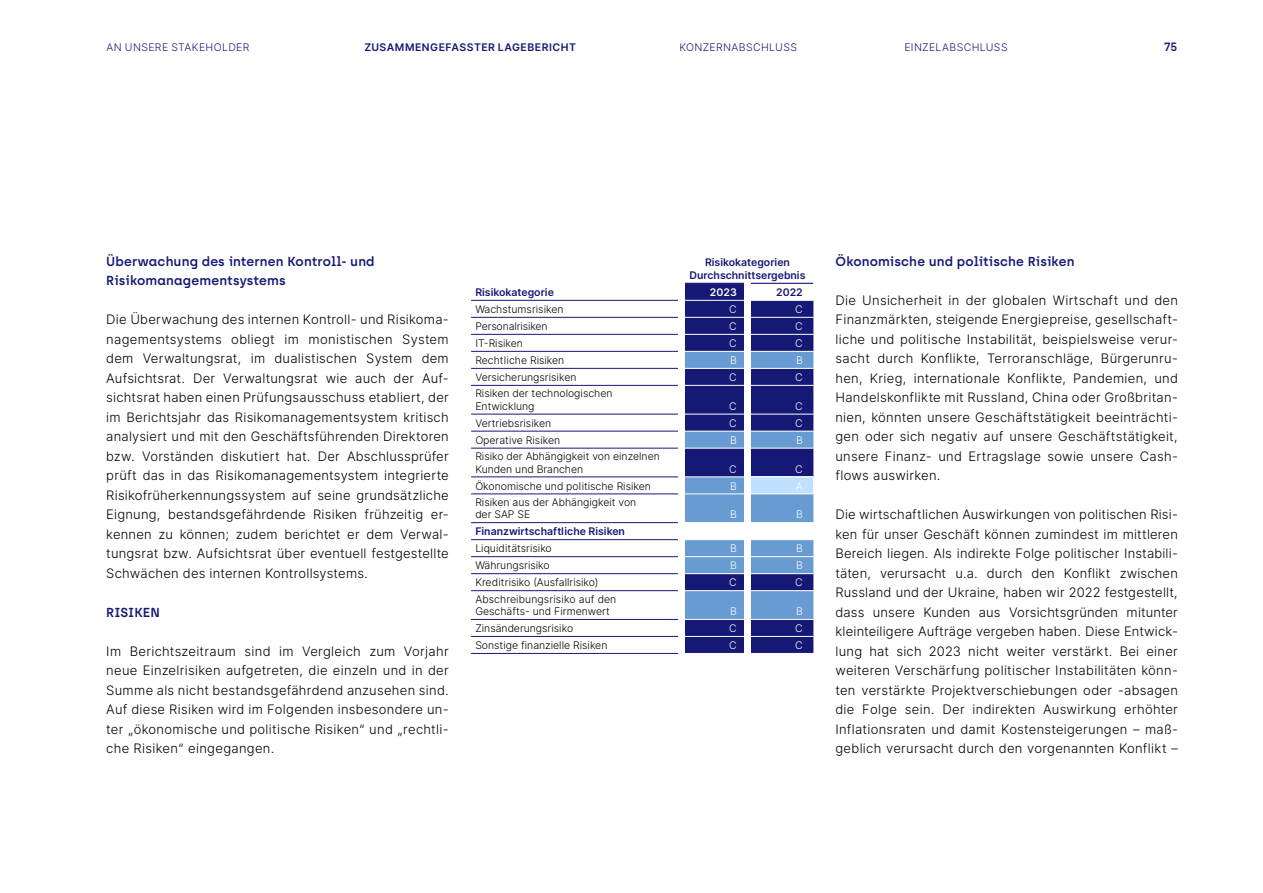
<style>
.page{position:relative;width:1263px;height:893px;background:#fff}
.page>*{position:absolute;margin:0;border:0;box-sizing:border-box;transform-origin:0 0}
.t1{font:300 13.05px/19.5px "Inter";letter-spacing:.02em;color:#000;text-align:justify}
.t2{font:600 13.05px/19.5px "Archia";letter-spacing:.01em;color:#151975}
.t3{font:600 12px "Archia";color:#151975}
.t4{font:300 10.5px/12.6px "Inter";color:#000}
.t5{font:600 10.5px/13.5px "Inter";color:#151975;text-align:center}
.t6{font:300 10.5px "Inter";letter-spacing:.04em;color:#151975}
.t7{font:300 10.5px "Inter";color:#fff}
.t8{font:600 10.5px "Inter";letter-spacing:.045em;color:#151975}
.t9{font:600 10.5px "Inter";color:#fff}
</style>
<div class="page">
<hr style="left:471px;top:385px;width:210px;height:1px;background:#151975">
<hr style="left:471px;top:431px;width:210px;height:1px;background:#151975">
<hr style="left:471px;top:300px;width:210px;height:1px;background:#151975">
<hr style="left:471px;top:317px;width:210px;height:1px;background:#151975">
<hr style="left:471px;top:334px;width:210px;height:1px;background:#151975">
<hr style="left:471px;top:351px;width:210px;height:1px;background:#151975">
<hr style="left:471px;top:368px;width:210px;height:1px;background:#151975">
<hr style="left:471px;top:414px;width:210px;height:1px;background:#151975">
<hr style="left:471px;top:448px;width:210px;height:1px;background:#151975">
<hr style="left:471px;top:476px;width:210px;height:1px;background:#151975">
<hr style="left:471px;top:493px;width:210px;height:1px;background:#151975">
<hr style="left:471px;top:522px;width:210px;height:1px;background:#151975">
<hr style="left:471px;top:539px;width:210px;height:1px;background:#151975">
<hr style="left:471px;top:556px;width:210px;height:1px;background:#151975">
<hr style="left:471px;top:573px;width:210px;height:1px;background:#151975">
<hr style="left:471px;top:590px;width:210px;height:1px;background:#151975">
<hr style="left:471px;top:619px;width:210px;height:1px;background:#151975">
<hr style="left:471px;top:636px;width:210px;height:1px;background:#151975">
<hr style="left:471px;top:653px;width:210px;height:1px;background:#151975">
<svg style="left:685px;top:283px;width:128px;height:371px;background:#5266a8"></svg>
<div style="left:745px;top:281px;width:6px;height:372px;background:#fff"></div>
<div style="left:678px;top:282px;width:6px;height:373px;background:#fff"></div>
<p class="t6" style="left:106px;top:40px;width:145px">AN UNSERE STAKEHOLDER</p>
<p class="t8" style="left:364px;top:39px;width:213px">ZUSAMMENGEFASSTER LAGEBERICHT</p>
<p class="t6" style="left:679px;top:40px;width:119px">KONZERNABSCHLUSS</p>
<p class="t6" style="left:904px;top:40px;width:105px">EINZELABSCHLUSS</p>
<p class="t3" style="left:1164px;top:40px;width:15px">75</p>
<p class="t2" style="left:106px;top:251px;width:270px">Überwachung des internen Kontroll- und<br>Risikomanagementsystems</p>
<p class="t1" style="left:106px;top:309px;width:344px">Die Überwachung des internen Kontroll- und Risikoma&shy;nagementsystems obliegt im monistischen System dem Verwaltungsrat, im dualistischen System dem Aufsichtsrat. Der Verwaltungsrat wie auch der Auf&shy;sichtsrat haben einen Prüfungsausschuss etabliert, der im Berichtsjahr das Risikomanagementsystem kritisch analysiert und mit den Geschäftsführenden Direktoren bzw. Vorständen diskutiert hat. Der Abschlussprüfer prüft das in das Risikomanagementsystem integrierte Risikofrüherkennungssystem auf seine grundsätzliche Eignung, bestandsgefährdende Risiken frühzeitig er&shy;kennen zu können; zudem berichtet er dem Verwal&shy;tungsrat bzw. Aufsichtsrat über eventuell festgestellte Schwächen des internen Kontrollsystems.</p>
<p class="t2" style="left:106px;top:602px;width:55px">RISIKEN</p>
<p class="t1" style="left:106px;top:641px;width:344px">Im Berichtszeitraum sind im Vergleich zum Vorjahr neue Einzelrisiken aufgetreten, die einzeln und in der Summe als nicht bestandsgefährdend anzusehen sind.<br>Auf diese Risiken wird im Folgenden insbesondere un&shy;ter „ökonomische und politische Risiken“ und „rechtli&shy;che Risiken“ eingegangen.</p>
<p class="t5" style="left:475px;top:285px;width:80px">Risikokategorie</p>
<p class="t5" style="left:689px;top:255px;width:117px">Risikokategorien<br>Durchschnittsergebnis</p>
<p class="t9" style="left:710px;top:284px;width:28px">2023</p>
<p class="t5" style="left:776px;top:285px;width:28px">2022</p>
<p class="t4" style="left:475px;top:303px;width:90px">Wachstumsrisiken</p>
<p class="t7" style="left:729px;top:302px;width:9px">C</p>
<p class="t7" style="left:795px;top:302px;width:9px">C</p>
<p class="t4" style="left:475px;top:320px;width:74px">Personalrisiken</p>
<p class="t7" style="left:729px;top:319px;width:9px">C</p>
<p class="t7" style="left:795px;top:319px;width:9px">C</p>
<p class="t4" style="left:475px;top:337px;width:49px">IT-Risiken</p>
<p class="t7" style="left:729px;top:336px;width:9px">C</p>
<p class="t7" style="left:795px;top:336px;width:9px">C</p>
<p class="t4" style="left:475px;top:354px;width:90px">Rechtliche Risiken</p>
<p class="t7" style="left:730px;top:353px;width:8px">B</p>
<p class="t7" style="left:796px;top:353px;width:8px">B</p>
<p class="t4" style="left:475px;top:371px;width:103px">Versicherungsrisiken</p>
<p class="t7" style="left:729px;top:370px;width:9px">C</p>
<p class="t7" style="left:795px;top:370px;width:9px">C</p>
<p class="t4" style="left:475px;top:387px;width:139px">Risiken der technologischen<br>Entwicklung</p>
<p class="t7" style="left:729px;top:399px;width:9px">C</p>
<p class="t7" style="left:795px;top:399px;width:9px">C</p>
<p class="t4" style="left:475px;top:417px;width:77px">Vertriebsrisiken</p>
<p class="t7" style="left:729px;top:416px;width:9px">C</p>
<p class="t7" style="left:795px;top:416px;width:9px">C</p>
<p class="t4" style="left:475px;top:434px;width:86px">Operative Risiken</p>
<p class="t7" style="left:730px;top:433px;width:8px">B</p>
<p class="t7" style="left:796px;top:433px;width:8px">B</p>
<p class="t4" style="left:475px;top:450px;width:186px">Risiko der Abhängigkeit von einzelnen<br>Kunden und Branchen</p>
<p class="t7" style="left:729px;top:461px;width:9px">C</p>
<p class="t7" style="left:795px;top:461px;width:9px">C</p>
<p class="t4" style="left:475px;top:479px;width:177px">Ökonomische und politische Risiken</p>
<p class="t7" style="left:730px;top:478px;width:8px">B</p>
<p class="t7" style="left:796px;top:478px;width:8px">A</p>
<p class="t4" style="left:475px;top:495px;width:163px">Risiken aus der Abhängigkeit von der SAP SE</p>
<p class="t7" style="left:730px;top:507px;width:8px">B</p>
<p class="t7" style="left:796px;top:507px;width:8px">B</p>
<p class="t5" style="left:475px;top:524px;width:151px">Finanzwirtschaftliche Risiken</p>
<p class="t4" style="left:475px;top:542px;width:78px">Liquiditätsrisiko</p>
<p class="t7" style="left:730px;top:541px;width:8px">B</p>
<p class="t7" style="left:796px;top:541px;width:8px">B</p>
<p class="t4" style="left:475px;top:559px;width:76px">Währungsrisiko</p>
<p class="t7" style="left:730px;top:558px;width:8px">B</p>
<p class="t7" style="left:796px;top:558px;width:8px">B</p>
<p class="t4" style="left:475px;top:576px;width:125px">Kreditrisiko (Ausfallrisiko)</p>
<p class="t7" style="left:729px;top:575px;width:9px">C</p>
<p class="t7" style="left:795px;top:575px;width:9px">C</p>
<p class="t4" style="left:475px;top:592px;width:142px">Abschreibungsrisiko auf den<br>Geschäfts- und Firmenwert</p>
<p class="t7" style="left:730px;top:604px;width:8px">B</p>
<p class="t7" style="left:796px;top:604px;width:8px">B</p>
<p class="t4" style="left:475px;top:622px;width:99px">Zinsänderungsrisiko</p>
<p class="t7" style="left:729px;top:621px;width:9px">C</p>
<p class="t7" style="left:795px;top:621px;width:9px">C</p>
<p class="t4" style="left:475px;top:639px;width:134px">Sonstige finanzielle Risiken</p>
<p class="t7" style="left:729px;top:638px;width:9px">C</p>
<p class="t7" style="left:795px;top:638px;width:9px">C</p>
<p class="t2" style="left:835px;top:251px;width:240px">Ökonomische und politische Risiken</p>
<p class="t1" style="left:835px;top:290px;width:344px">Die Unsicherheit in der globalen Wirtschaft und den Finanzmärkten, steigende Energiepreise, gesellschaft&shy;liche und politische Instabilität, beispielsweise verur&shy;sacht durch Konflikte, Terroranschläge, Bürgerunru&shy;hen, Krieg, internationale Konflikte, Pandemien, und Handelskonflikte mit Russland, China oder Großbritan&shy;nien, könnten unsere Geschäftstätigkeit beeinträchti&shy;gen oder sich negativ auf unsere Geschäftstätigkeit, unsere Finanz- und Ertragslage sowie unsere Cash&shy;flows auswirken.</p>
<p class="t1" style="left:835px;top:504px;width:344px">Die wirtschaftlichen Auswirkungen von politischen Risi&shy;ken für unser Geschäft können zumindest im mittleren Bereich liegen. Als indirekte Folge politischer Instabili&shy;täten, verursacht u.a. durch den Konflikt zwischen Russland und der Ukraine, haben wir 2022 festgestellt, dass unsere Kunden aus Vorsichtsgründen mitunter kleinteiligere Aufträge vergeben haben. Diese Entwick&shy;lung hat sich 2023 nicht weiter verstärkt. Bei einer weiteren Verschärfung politischer Instabilitäten könn&shy;ten verstärkte Projektverschiebungen oder -absagen die Folge sein. Der indirekten Auswirkung erhöhter Inflationsraten und damit Kostensteigerungen – maß&shy;geblich verursacht durch den vorgenannten Konflikt –</p>
</div>
